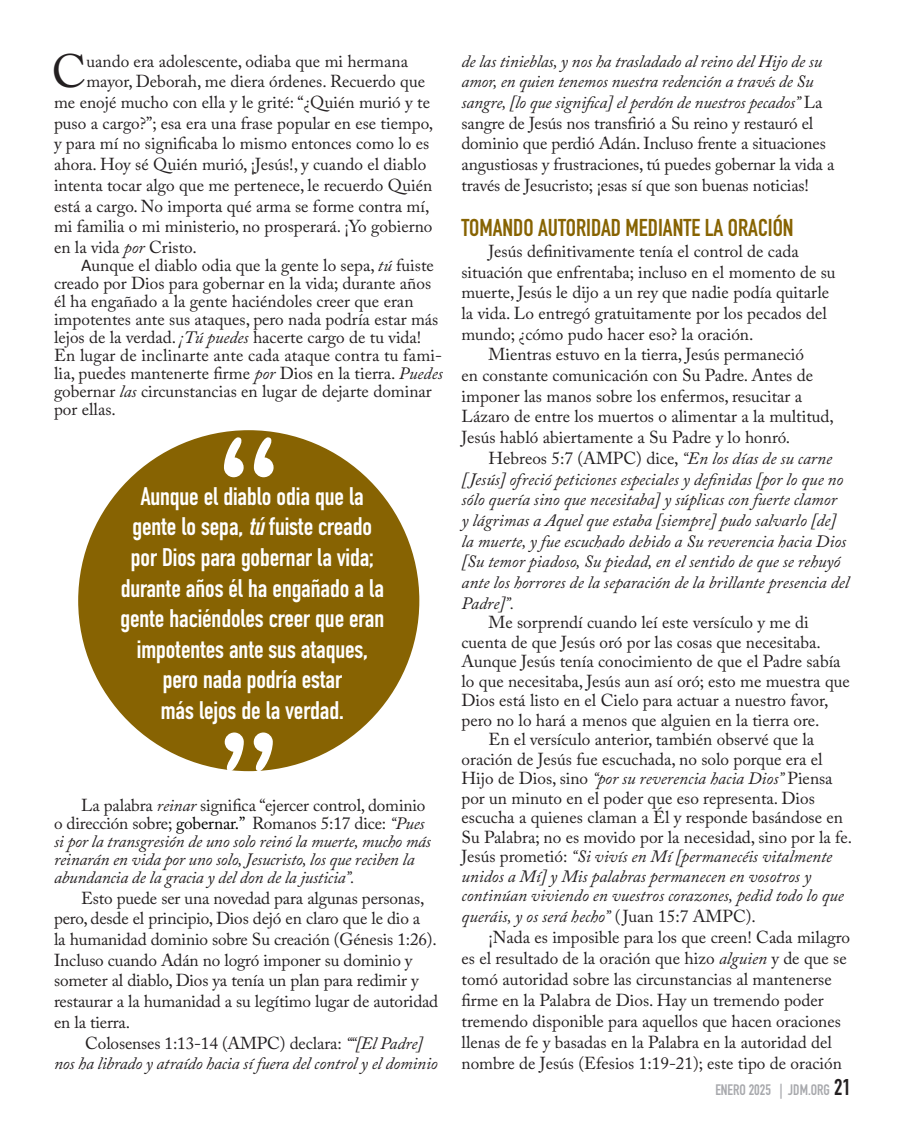
<style>
.page{position:relative;width:905px;height:1134px;background:#fff}
.page>*{position:absolute;margin:0;border:0;box-sizing:border-box;transform-origin:0 0}
.t1{font:46.35px "Adobe Caslon Pro";color:#231f20}
.t2{font:25.5px/30.6px "DIN Condensed";letter-spacing:-.03em;color:#fff;text-align:center}
.t3{font:700 24px "DIN Condensed";color:#876302}
.t4{font:17.25px/20.7px "Adobe Caslon Pro";color:#231f20}
.t5{font:italic 17.25px/20.7px "Adobe Caslon Pro";color:#231f20}
.t6{font:700 15px "DIN Condensed";color:#a8a9ad}
.s1{font-style:italic}
.s2{font-family:"Calibri";font-size:18px}
.s3{font-style:normal}
.s4{font-style:normal;color:#000}
.s5{font-size:22.5px;color:#231f20}
</style>
<div class="page">
<div style="left:78px;top:430px;width:341px;height:341px;background:#876302;border-radius:50%"></div>
<svg style="left:254px;top:437px;width:19px;height:40px"></svg>
<svg style="left:224px;top:437px;width:19px;height:40px"></svg>
<svg style="left:225px;top:733px;width:19px;height:38px"></svg>
<svg style="left:254px;top:733px;width:19px;height:38px"></svg>
<p class="t1" style="left:52px;top:44px;width:36px">C</p>
<p class="t4" style="left:86px;top:50px;width:323px">uando era adolescente, odiaba que mi hermana</p>
<p class="t4" style="left:86px;top:71px;width:340px">mayor, Deborah, me diera órdenes. Recuerdo que</p>
<p class="t4" style="left:54px;top:92px;width:377px">me enojé mucho con ella y le grité: “¿Quién murió y te</p>
<p class="t4" style="left:54px;top:112px;width:381px">puso a cargo?”; esa era una frase popular en ese tiempo,</p>
<p class="t4" style="left:54px;top:133px;width:377px">y para mí no significaba lo mismo entonces como lo es</p>
<p class="t4" style="left:54px;top:154px;width:374px">ahora. Hoy sé Quién murió, ¡Jesús!, y cuando el diablo</p>
<p class="t4" style="left:54px;top:175px;width:380px">intenta tocar algo que me pertenece, le recuerdo Quién</p>
<p class="t4" style="left:54px;top:195px;width:377px">está a cargo. No importa qué arma se forme contra mí,</p>
<p class="t4" style="left:54px;top:216px;width:380px">mi familia o mi ministerio, no prosperará. ¡Yo gobierno</p>
<p class="t4" style="left:54px;top:237px;width:144px">en la vida <span class="s1">por</span> Cristo.</p>
<p class="t4" style="left:54px;top:256px;width:390px;line-height:18px;text-indent:27px"><span class="s2">A</span>unque el diablo odia que la gente lo sepa, <span class="s1">tú</span> fuiste creado por Dios para gobernar en la vida; durante años él ha engañado a la gente haciéndoles creer que eran impotentes ante sus ataques, pero nada podría estar más lejos de la verdad. <span class="s1">¡Tú puedes</span> hacerte cargo de tu vida!<br>En lugar de inclinarte ante cada ataque contra tu fami&shy;lia, puedes mantenerte firme <span class="s1">por</span> Dios en la tierra. <span class="s1">Puedes </span>gobernar <span class="s1">las</span> circunstancias en lugar de dejarte dominar por ellas.</p>
<p class="t2" style="left:141px;top:481px;width:225px">Aunque el diablo odia que la</p>
<p class="t2" style="left:120px;top:512px;width:266px">gente lo sepa, <span class="s1">tú</span>fuiste creado por Dios para gobernar la vida; durante años él ha engañado a la gente haciéndoles creer que eran impotentes ante sus ataques,</p>
<p class="t2" style="left:162px;top:665px;width:181px">pero nada podría estar</p>
<p class="t2" style="left:160px;top:695px;width:185px">más lejos de la verdad.</p>
<p class="t5" style="left:54px;top:796px;width:378px;line-height:18px;text-indent:27px"><span class="s3">La palabra</span> reinar <span class="s3">significa “ejercer control, dominio o dirección sobre;</span> <span class="s4">gobernar.”</span> <span class="s3">Romanos 5:17 dice:</span> “Pues si por la transgresión de uno solo reinó la muerte, mucho más reinarán en vida por uno solo, Jesucristo, los que reciben la abundancia de la gracia y del don de la justicia”.</p>
<p class="t4" style="left:54px;top:887px;width:386px;text-indent:27px">Esto puede ser una novedad para algunas personas, pero, desde el principio, Dios dejó en claro que le dio a<br>la humanidad dominio sobre Su creación (Génesis 1:26).<br>Incluso cuando Adán no logró imponer su dominio y someter al diablo, Dios ya tenía un plan para redimir y restaurar a la humanidad a su legítimo lugar de autoridad en la tierra.</p>
<p class="t5" style="left:54px;top:1032px;width:385px;text-indent:31px"><span class="s3">Colosenses 1:13-14 (AMPC) declara:</span> ““[El Padre] nos ha librado y atraído hacia sí fuera del control y el dominio</p>
<p class="t4" style="left:461px;top:50px;width:374px"><span class="s1">de las tinieblas, y nos ha trasladado al reino del Hijo de su amor, en quien tenemos nuestra redención a través de Su sangre, [lo que significa] el perdón de nuestros pecados”</span> La sangre de Jesús nos transfirió a Su reino y restauró el dominio que perdió Adán. Incluso frente a situaciones angustiosas y frustraciones, tú puedes gobernar la vida a través de Jesucristo; ¡esas sí que son buenas noticias!</p>
<p class="t3" style="left:461px;top:212px;width:333px">TOMANDO AUTORIDAD MEDIANTE LA ORACIÓN</p>
<p class="t4" style="left:461px;top:241px;width:375px;text-indent:27px">Jesús definitivamente tenía el control de cada situación que enfrentaba; incluso en el momento de su muerte, Jesús le dijo a un rey que nadie podía quitarle la vida. Lo entregó gratuitamente por los pecados del mundo; ¿cómo pudo hacer eso? la oración.</p>
<p class="t4" style="left:461px;top:344px;width:374px;text-indent:27px">Mientras estuvo en la tierra, Jesús permaneció<br>en constante comunicación con Su Padre. Antes de imponer las manos sobre los enfermos, resucitar a Lázaro de entre los muertos o alimentar a la multitud, Jesús habló abiertamente a Su Padre y lo honró.</p>
<p class="t5" style="left:461px;top:448px;width:389px;text-indent:27px"><span class="s3">Hebreos 5:7 (AMPC) dice,</span> “En los días de su carne<br>[ Jesús] ofreció peticiones especiales y definidas [por lo que no sólo quería sino que necesitaba] y súplicas con fuerte clamor<br>y lágrimas a Aquel que estaba [siempre] pudo salvarlo [de] la muerte, y fue escuchado debido a Su reverencia hacia Dios [Su temor piadoso, Su piedad, en el sentido de que se rehuyó ante los horrores de la separación de la brillante presencia del Padre]”.</p>
<p class="t4" style="left:461px;top:613px;width:390px;line-height:19.5px;text-indent:27px">Me sorprendí cuando leí este versículo y me di cuenta de que Jesús oró por las cosas que necesitaba.<br>Aunque Jesús tenía conocimiento de que el Padre sabía lo que necesitaba, Jesús aun así oró; esto me muestra que Dios está listo en el Cielo para actuar a nuestro favor, pero no lo hará a menos que alguien en la tierra ore.</p>
<p class="t4" style="left:461px;top:730px;width:392px;line-height:19.6px;text-indent:27px">En el versículo anterior, también observé que la oración de Jesús fue escuchada, no solo porque era el Hijo de Dios, sino <span class="s1">“por su reverencia hacia Dios”</span> Piensa por un minuto en el poder que eso representa. Dios escucha a quienes claman a Él y responde basándose en Su Palabra; no es movido por la necesidad, sino por la fe.<br>Jesús prometió: <span class="s1">“Si vivís en Mí [permanecéis vitalmente unidos a Mí] y Mis palabras permanecen en vosotros y continúan viviendo en vuestros corazones, pedid todo lo que queráis, y os será hecho”</span> ( Juan 15:7 AMPC).</p>
<p class="t4" style="left:461px;top:927px;width:390px;text-indent:27px">¡Nada es imposible para los que creen! Cada milagro es el resultado de la oración que hizo <span class="s1">alguien</span> y de que se tomó autoridad sobre las circunstancias al mantenerse firme en la Palabra de Dios. Hay un tremendo poder tremendo disponible para aquellos que hacen oraciones llenas de fe y basadas en la Palabra en la autoridad del nombre de Jesús (Efesios 1:19-21); este tipo de oración</p>
<p class="t6" style="left:715px;top:1079px;width:137px">ENERO 2025 | JDM.ORG <span class="s5">21</span></p>
</div>
